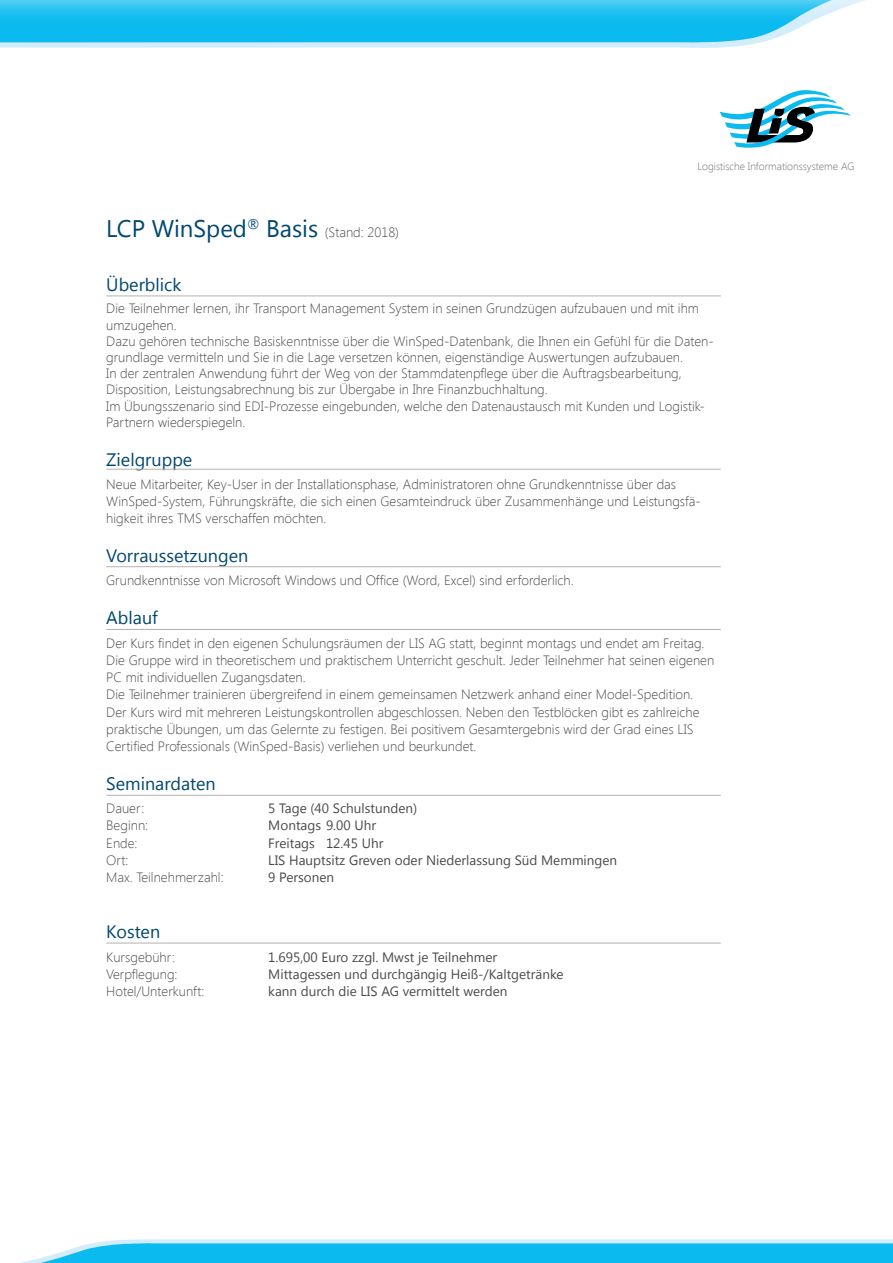
<style>
.page{position:relative;width:893px;height:1263px;background:#fff}
.page>*{position:absolute;margin:0;border:0;box-sizing:border-box;transform-origin:0 0}
.t1{font:24px "Segoe UI";color:#00486f}
.t2{font:18px "Segoe UI";color:#00486f}
.t3{font:300 13.5px/17.2px "Segoe UI";color:#4a4a49}
.t4{font:13.5px "Segoe UI";color:#4a4a49}
.t5{font:300 10.5px "Segoe UI";color:#706f6f}
.s1{font-weight:300;font-size:13.5px;color:#4a4a49}
</style>
<div class="page">
<svg style="left:0;top:24px;width:806px;height:24px;background:#44c9f2"></svg>
<svg style="left:0;top:0;width:865px;height:24px;background:#33c5f1"></svg>
<svg style="left:20px;top:1239px;width:873px;height:24px;background:#3dc8f2"></svg>
<svg style="left:720px;top:90px;width:131px;height:58px"></svg>
<hr style="left:106px;top:296px;width:615px;height:1px;background:#b3b2b2">
<hr style="left:106px;top:469px;width:615px;height:1px;background:#b3b2b2">
<hr style="left:106px;top:566px;width:615px;height:1px;background:#b3b2b2">
<hr style="left:106px;top:629px;width:615px;height:1px;background:#b3b2b2">
<hr style="left:106px;top:795px;width:615px;height:1px;background:#b3b2b2">
<hr style="left:106px;top:943px;width:615px;height:1px;background:#b3b2b2">
<p class="t5" style="left:697px;top:159px;width:159px">Logistische Informationssysteme AG</p>
<p class="t1" style="left:106px;top:212px;width:294px">LCP WinSped<sup>®</sup> Basis <span class="s1">(Stand: 2018)</span></p>
<p class="t2" style="left:106px;top:272px;width:77px">Überblick</p>
<p class="t3" style="left:106px;top:300px;width:594px;line-height:16.2px">Die Teilnehmer lernen, ihr Transport Management System in seinen Grundzügen aufzubauen und mit ihm umzugehen.</p>
<p class="t3" style="left:106px;top:332px;width:609px;line-height:16.2px">Dazu gehören technische Basiskenntnisse über die WinSped-Datenbank, die Ihnen ein Gefühl für die Daten&shy;grundlage vermitteln und Sie in die Lage versetzen können, eigenständige Auswertungen aufzubauen.</p>
<p class="t3" style="left:106px;top:365px;width:577px;line-height:16.2px">In der zentralen Anwendung führt der Weg von der Stammdatenpflege über die Auftragsbearbeitung,<br>Disposition, Leistungsabrechnung bis zur Übergabe in Ihre Finanzbuchhaltung.</p>
<p class="t3" style="left:106px;top:397px;width:600px;line-height:16.2px">Im Übungsszenario sind EDI-Prozesse eingebunden, welche den Datenaustausch mit Kunden und Logistik-<br>Partnern wiederspiegeln.</p>
<p class="t2" style="left:106px;top:447px;width:88px">Zielgruppe</p>
<p class="t3" style="left:106px;top:475px;width:596px">Neue Mitarbeiter, Key-User in der Installationsphase, Administratoren ohne Grundkenntnisse über das<br>WinSped-System, Führungskräfte, die sich einen Gesamteindruck über Zusammenhänge und Leistungsfä&shy;higkeit ihres TMS verschaffen möchten.</p>
<p class="t2" style="left:106px;top:543px;width:143px">Vorraussetzungen</p>
<p class="t3" style="left:106px;top:572px;width:469px">Grundkenntnisse von Microsoft Windows und Office (Word, Excel) sind erforderlich.</p>
<p class="t2" style="left:106px;top:605px;width:53px">Ablauf</p>
<p class="t3" style="left:106px;top:634px;width:600px">Der Kurs findet in den eigenen Schulungsräumen der LIS AG statt, beginnt montags und endet am Freitag.</p>
<p class="t3" style="left:106px;top:651px;width:609px">Die Gruppe wird in theoretischem und praktischem Unterricht geschult. Jeder Teilnehmer hat seinen eigenen<br>PC mit individuellen Zugangsdaten.</p>
<p class="t3" style="left:106px;top:685px;width:588px">Die Teilnehmer trainieren übergreifend in einem gemeinsamen Netzwerk anhand einer Model-Spedition.</p>
<p class="t3" style="left:106px;top:703px;width:595px">Der Kurs wird mit mehreren Leistungskontrollen abgeschlossen. Neben den Testblöcken gibt es zahlreiche praktische Übungen, um das Gelernte zu festigen. Bei positivem Gesamtergebnis wird der Grad eines LIS<br>Certified Professionals (WinSped-Basis) verliehen und beurkundet.</p>
<p class="t2" style="left:106px;top:771px;width:111px">Seminardaten</p>
<p class="t3" style="left:106px;top:799px;width:40px">Dauer:</p>
<p class="t4" style="left:268px;top:799px;width:150px">5 Tage (40 Schulstunden)</p>
<p class="t3" style="left:106px;top:816px;width:43px">Beginn:</p>
<p class="t4" style="left:268px;top:816px;width:109px">Montags 9.00 Uhr</p>
<p class="t3" style="left:106px;top:834px;width:33px">Ende:</p>
<p class="t4" style="left:268px;top:833px;width:117px">Freitags 12.45 Uhr</p>
<p class="t3" style="left:106px;top:851px;width:24px">Ort:</p>
<p class="t4" style="left:268px;top:851px;width:350px">LIS Hauptsitz Greven oder Niederlassung Süd Memmingen</p>
<p class="t3" style="left:106px;top:868px;width:119px">Max. Teilnehmerzahl:</p>
<p class="t4" style="left:268px;top:868px;width:67px">9 Personen</p>
<p class="t2" style="left:106px;top:919px;width:55px">Kosten</p>
<p class="t3" style="left:106px;top:948px;width:70px">Kursgebühr:</p>
<p class="t4" style="left:268px;top:947px;width:230px">1.695,00 Euro zzgl. Mwst je Teilnehmer</p>
<p class="t3" style="left:106px;top:965px;width:73px">Verpflegung:</p>
<p class="t4" style="left:268px;top:965px;width:297px">Mittagessen und durchgängig Heiß-/Kaltgetränke</p>
<p class="t3" style="left:106px;top:982px;width:100px">Hotel/Unterkunft:</p>
<p class="t4" style="left:268px;top:982px;width:241px">kann durch die LIS AG vermittelt werden</p>
</div>
